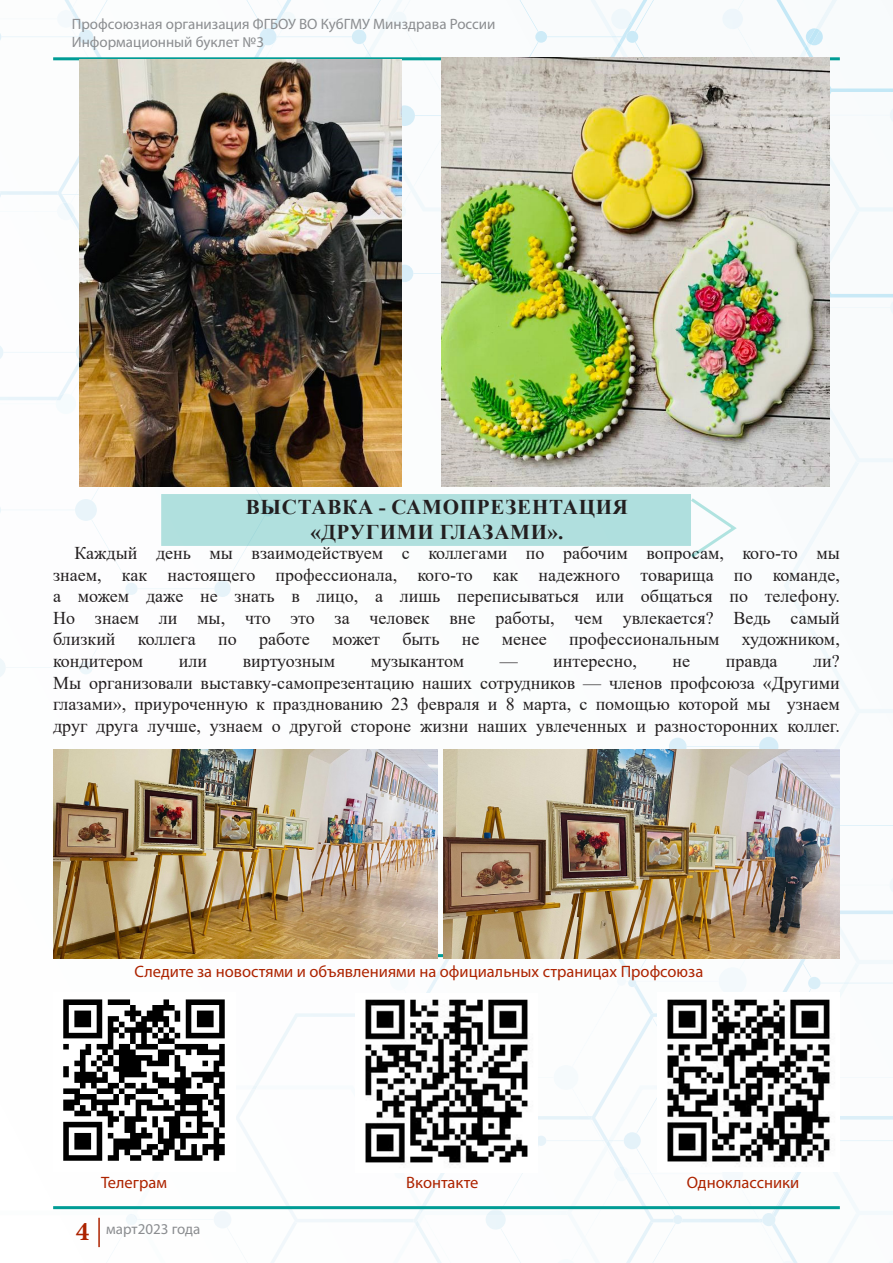
<style>
.page{position:relative;width:893px;height:1263px;background:#fff}
.page>*{position:absolute;margin:0;border:0;box-sizing:border-box;transform-origin:0 0}
.t1{font:700 27px "Minion Pro";color:#ad2300}
.t2{font:700 21px/25.2px "Times New Roman";letter-spacing:.035em;color:#231f20;text-align:center}
.t3{font:18px/21.6px "Times New Roman";color:#231f20;text-align:justify}
.t4{font:16.5px "Myriad Pro";color:#ad2300}
.t5{font:15px "Myriad Pro";color:#8b8d90}
</style>
<div class="page">
<img style="left:79px;top:400px;width:12px;height:87px">
<img style="left:91px;top:486px;width:174px;height:103px">
<img style="left:363px;top:21px;width:5px;height:31px">
<img style="left:519px;top:0;width:19px;height:31px">
<img style="left:0;top:298px;width:80px;height:102px">
<img style="left:75px;top:0;width:216px;height:37px">
<img style="left:620px;top:958px;width:34px;height:55px">
<img style="left:626px;top:1222px;width:111px;height:41px">
<img style="left:618px;top:1013px;width:119px;height:209px">
<img style="left:591px;top:0;width:63px;height:57px">
<img style="left:784px;top:1140px;width:109px;height:123px">
<img style="left:782px;top:971px;width:111px;height:149px">
<svg style="left:125px;top:583px;width:13px;height:12px"></svg>
<img style="left:75px;top:499px;width:22px;height:22px">
<img style="left:0;top:345px;width:3px;height:14px">
<img style="left:214px;top:581px;width:17px;height:16px">
<img style="left:352px;top:30px;width:14px;height:14px">
<img style="left:402px;top:265px;width:11px;height:17px">
<svg style="left:535px;top:31px;width:12px;height:12px"></svg>
<img style="left:624px;top:1145px;width:5px;height:4px">
<img style="left:669px;top:738px;width:18px;height:11px">
<svg style="left:673px;top:1215px;width:9px;height:9px"></svg>
<img style="left:759px;top:737px;width:19px;height:12px">
<img style="left:71px;top:317px;width:9px;height:78px">
<img style="left:73px;top:219px;width:7px;height:79px">
<img style="left:70px;top:126px;width:10px;height:78px">
<img style="left:70px;top:26px;width:46px;height:78px">
<img style="left:239px;top:25px;width:46px;height:32px">
<svg style="left:274px;top:37px;width:5px;height:6px"></svg>
<img style="left:403px;top:26px;width:39px;height:61px">
<img style="left:438px;top:1116px;width:175px;height:114px">
<img style="left:401px;top:1178px;width:52px;height:85px">
<img style="left:426px;top:958px;width:194px;height:35px">
<img style="left:404px;top:957px;width:46px;height:16px">
<img style="left:609px;top:1180px;width:9px;height:50px">
<img style="left:636px;top:981px;width:18px;height:1px">
<img style="left:572px;top:985px;width:48px;height:161px">
<svg style="left:588px;top:1116px;width:3px;height:4px"></svg>
<img style="left:629px;top:1145px;width:33px;height:29px">
<img style="left:609px;top:1149px;width:9px;height:18px">
<img style="left:737px;top:1213px;width:47px;height:33px">
<svg style="left:758px;top:1213px;width:17px;height:13px"></svg>
<img style="left:840px;top:1077px;width:53px;height:1px">
<img style="left:739px;top:958px;width:57px;height:5px">
<img style="left:401px;top:1178px;width:24px;height:33px">
<svg style="left:252px;top:1085px;width:4px;height:4px"></svg>
<img style="left:256px;top:1085px;width:99px;height:84px">
<svg style="left:126px;top:1214px;width:16px;height:11px"></svg>
<img style="left:137px;top:1220px;width:5px;height:5px">
<img style="left:501px;top:1211px;width:65px;height:52px">
<img style="left:424px;top:1211px;width:76px;height:14px">
<img style="left:487px;top:1211px;width:18px;height:4px">
<img style="left:393px;top:1224px;width:25px;height:39px">
<svg style="left:415px;top:1205px;width:9px;height:23px"></svg>
<img style="left:402px;top:87px;width:40px;height:125px">
<img style="left:368px;top:0;width:34px;height:52px">
<img style="left:365px;top:52px;width:7px;height:5px">
<img style="left:662px;top:1085px;width:194px;height:128px">
<img style="left:608px;top:1085px;width:50px;height:60px">
<svg style="left:602px;top:1140px;width:11px;height:8px"></svg>
<img style="left:566px;top:1144px;width:43px;height:86px">
<img style="left:738px;top:0;width:55px;height:57px">
<img style="left:612px;top:37px;width:42px;height:20px">
<img style="left:590px;top:0;width:26px;height:37px">
<img style="left:789px;top:22px;width:17px;height:26px">
<img style="left:823px;top:1215px;width:70px;height:48px">
<img style="left:795px;top:962px;width:98px;height:109px">
<img style="left:817px;top:1142px;width:76px;height:73px">
<img style="left:796px;top:853px;width:97px;height:111px">
<img style="left:783px;top:462px;width:110px;height:251px">
<img style="left:829px;top:277px;width:64px;height:185px">
<img style="left:829px;top:212px;width:30px;height:65px">
<img style="left:806px;top:0;width:31px;height:48px">
<svg style="left:804px;top:45px;width:5px;height:3px"></svg>
<img style="left:808px;top:28px;width:12px;height:17px">
<img style="left:783px;top:48px;width:110px;height:164px">
<svg style="left:64px;top:0;width:13px;height:18px"></svg>
<img style="left:56px;top:394px;width:20px;height:7px">
<svg style="left:56px;top:394px;width:8px;height:6px"></svg>
<img style="left:63px;top:202px;width:11px;height:16px">
<svg style="left:277px;top:0;width:9px;height:18px"></svg>
<img style="left:281px;top:12px;width:14px;height:14px">
<svg style="left:394px;top:1172px;width:10px;height:7px"></svg>
<img style="left:614px;top:1166px;width:13px;height:15px">
<svg style="left:619px;top:1166px;width:10px;height:13px"></svg>
<img style="left:555px;top:1259px;width:11px;height:4px">
<img style="left:402px;top:204px;width:4px;height:13px">
<img style="left:441px;top:102px;width:1px;height:27px">
<img style="left:392px;top:12px;width:14px;height:14px">
<img style="left:572px;top:1065px;width:6px;height:25px">
<svg style="left:617px;top:977px;width:19px;height:10px"></svg>
<img style="left:611px;top:8px;width:21px;height:12px">
<svg style="left:611px;top:20px;width:27px;height:29px"></svg>
<img style="left:722px;top:8px;width:21px;height:21px">
<svg style="left:886px;top:1257px;width:7px;height:6px"></svg>
<svg style="left:784px;top:1261px;width:13px;height:2px"></svg>
<img style="left:722px;top:1171px;width:21px;height:13px">
<img style="left:889px;top:875px;width:4px;height:20px">
<img style="left:890px;top:298px;width:3px;height:19px">
<img style="left:890px;top:105px;width:3px;height:20px">
<hr style="left:53px;top:1206px;width:787px;height:3px;background:#009c95">
<hr style="left:53px;top:57px;width:787px;height:3px;background:#009c95">
<hr style="left:98px;top:1218px;width:2px;height:29px;background:#ad2300">
<img style="left:63px;top:999px;width:172px;height:172px">
<img style="left:355px;top:999px;width:182px;height:173px">
<img style="left:658px;top:992px;width:182px;height:179px">
<img style="left:442px;top:58px;width:387px;height:428px">
<img style="left:80px;top:59px;width:322px;height:427px">
<img style="left:54px;top:749px;width:384px;height:209px">
<img style="left:443px;top:749px;width:397px;height:209px">
<svg style="left:691px;top:498px;width:46px;height:60px"></svg>
<div style="left:161px;top:494px;width:530px;height:52px;background:#b0e0de"></div>
<p class="t5" style="left:72px;top:15px;width:425px">Профсоюзная организация ФГБОУ ВО КубГМУ Минздрава России</p>
<p class="t5" style="left:72px;top:33px;width:194px">Информационный буклет №3</p>
<p class="t2" style="left:246px;top:494px;width:384px">ВЫСТАВКА - САМОПРЕЗЕНТАЦИЯ «ДРУГИМИ ГЛАЗАМИ».</p>
<p class="t3" style="left:53px;top:542px;width:788px;text-indent:21px">Каждый день мы взаимодействуем с коллегами по рабочим вопросам, кого-то мы знаем, как настоящего профессионала, кого-то как надежного товарища по команде, а можем даже не знать в лицо, а лишь переписываться или общаться по телефону.</p>
<p class="t3" style="left:53px;top:606px;width:788px">Но знаем ли мы, что это за человек вне работы, чем увлекается? Ведь самый близкий коллега по работе может быть не менее профессиональным художником, кондитером</p>
<p class="t3" style="left:179px;top:650px;width:30px">или</p>
<p class="t3" style="left:243px;top:650px;width:94px">виртуозным</p>
<p class="t3" style="left:371px;top:650px;width:95px">музыкантом</p>
<p class="t3" style="left:500px;top:650px;width:139px">— интересно,</p>
<p class="t3" style="left:673px;top:650px;width:19px">не</p>
<p class="t3" style="left:726px;top:650px;width:53px">правда</p>
<p class="t3" style="left:813px;top:650px;width:28px">ли?</p>
<p class="t3" style="left:53px;top:671px;width:788px">Мы организовали выставку-самопрезентацию наших сотрудников — членов профсоюза «Другими глазами», приуроченную к празднованию 23 февраля и 8 марта, с помощью которой мы узнаем друг друга лучше, узнаем о другой стороне жизни наших увлеченных и разносторонних коллег.</p>
<p class="t4" style="left:135px;top:961px;width:570px">Следите за новостями и объявлениями на официальных страницах Профсоюза</p>
<p class="t4" style="left:101px;top:1172px;width:67px">Телеграм</p>
<p class="t4" style="left:406px;top:1172px;width:74px">Вконтакте</p>
<p class="t4" style="left:687px;top:1172px;width:114px">Одноклассники</p>
<p class="t1" style="left:76px;top:1212px;width:15px">4</p>
<p class="t5" style="left:106px;top:1220px;width:96px">март2023 года</p>
</div>
